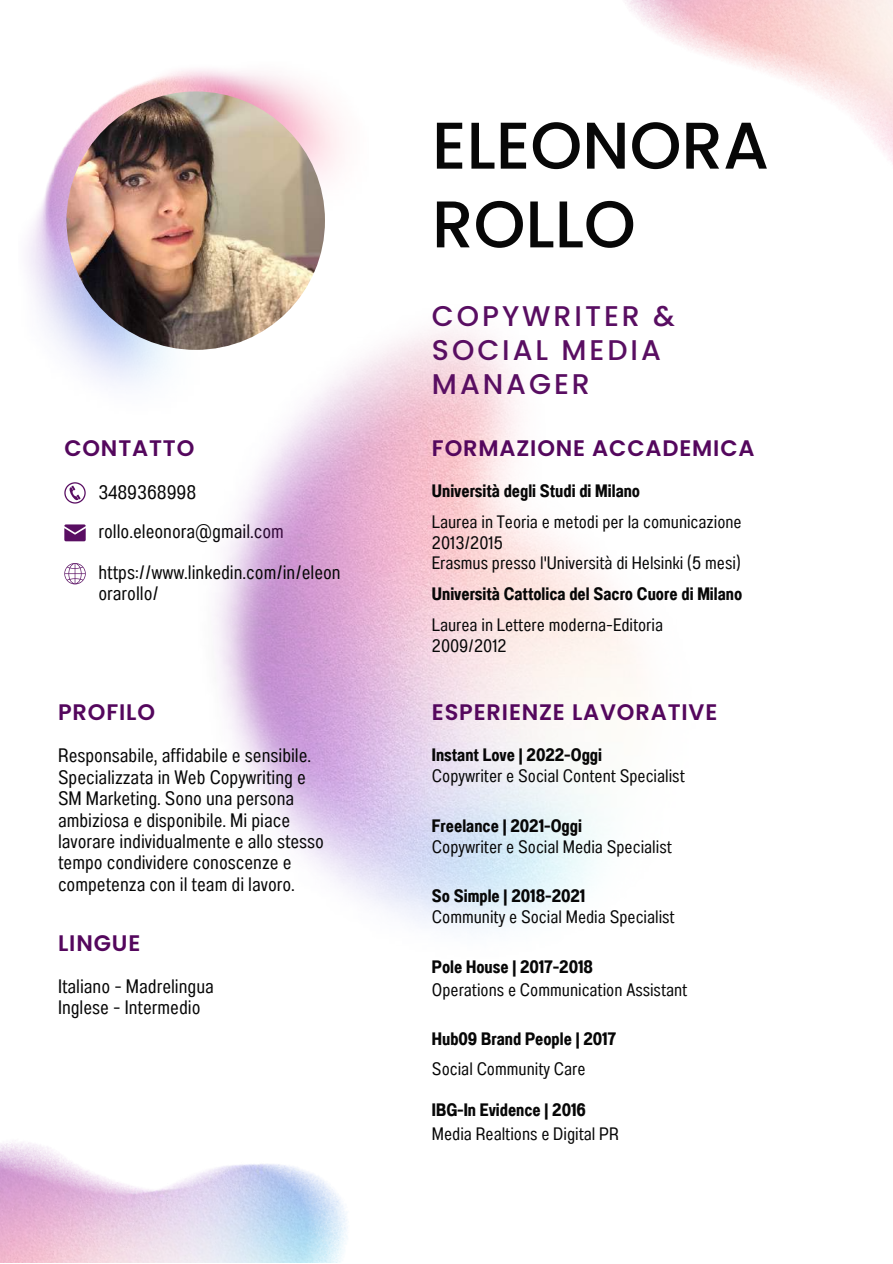
<style>
.page{position:relative;width:893px;height:1264px;background:#fff}
.page>*{position:absolute;margin:0;border:0;box-sizing:border-box;transform-origin:0 0}
.t1{font:500 66px/78.8px "Poppins";color:#070707}
.t2{font:500 28.5px/33.8px "Poppins";letter-spacing:.105em;color:#590e62}
.t3{font:600 22.5px "Poppins";letter-spacing:.04em;color:#54075d}
.t4{font:19.5px/21.3px "Anantason Wd 62";color:#070707}
.t5{font:18px/20.2px "Anantason Wd 62";color:#070707}
.t6{font:18px "Anantason Bold Wd 62";color:#070707}
</style>
<div class="page">
<img style="left:27px;top:69px;width:315px;height:316px">
<img style="left:67px;top:91px;width:258px;height:259px;border-radius:50%">
<svg style="left:64px;top:482px;width:22px;height:21px"></svg>
<svg style="left:64px;top:524px;width:22px;height:17px"></svg>
<img style="left:193px;top:299px;width:443px;height:632px">
<img style="left:0;top:1142px;width:348px;height:120px">
<img style="left:579px;top:0;width:313px;height:311px">
<svg style="left:64px;top:563px;width:22px;height:21px"></svg>
<p class="t3" style="left:64px;top:432px;width:131px">CONTATTO</p>
<p class="t4" style="left:98px;top:472px;width:244px;line-height:40px">3489368998 rollo.eleonora@gmail.com https://www.linkedin.com/in/eleon</p>
<p class="t4" style="left:98px;top:582px;width:62px">orarollo/</p>
<p class="t3" style="left:58px;top:696px;width:98px">PROFILO</p>
<p class="t4" style="left:58px;top:745px;width:267px">Responsabile, affidabile e sensibile.<br>Specializzata in Web Copywriting e SM Marketing. Sono una persona ambiziosa e disponibile. Mi piace lavorare individualmente e allo stesso tempo condividere conoscenze e competenza con il team di lavoro.</p>
<p class="t3" style="left:58px;top:927px;width:84px">LINGUE</p>
<p class="t4" style="left:58px;top:975px;width:157px">Italiano - Madrelingua<br>Inglese - Intermedio</p>
<h1 class="t1" style="left:432px;top:106px;width:338px">ELEONORA<br>ROLLO</h1>
<h2 class="t2" style="left:432px;top:299px;width:244px">COPYWRITER &amp;<br>SOCIAL MEDIA<br>MANAGER</h2>
<p class="t3" style="left:432px;top:432px;width:324px">FORMAZIONE ACCADEMICA</p>
<p class="t6" style="left:432px;top:480px;width:210px">Università degli Studi di Milano</p>
<p class="t5" style="left:432px;top:512px;width:311px">Laurea in Teoria e metodi per la comunicazione<br>2013/2015<br>Erasmus presso l'Università di Helsinki (5 mesi)</p>
<p class="t6" style="left:432px;top:583px;width:312px">Università Cattolica del Sacro Cuore di Milano</p>
<p class="t5" style="left:432px;top:615px;width:232px">Laurea in Lettere moderna-Editoria<br>2009/2012</p>
<p class="t3" style="left:432px;top:696px;width:287px">ESPERIENZE LAVORATIVE</p>
<p class="t6" style="left:432px;top:744px;width:171px">Instant Love | 2022-Oggi</p>
<p class="t5" style="left:432px;top:766px;width:254px">Copywriter e Social Content Specialist</p>
<p class="t6" style="left:432px;top:815px;width:151px">Freelance | 2021-Oggi</p>
<p class="t5" style="left:432px;top:836px;width:241px">Copywriter e Social Media Specialist</p>
<p class="t6" style="left:432px;top:885px;width:155px">So Simple | 2018-2021</p>
<p class="t5" style="left:432px;top:907px;width:244px">Community e Social Media Specialist</p>
<p class="t6" style="left:432px;top:955px;width:163px">Pole House | 2017-2018</p>
<p class="t5" style="left:432px;top:979px;width:257px">Operations e Communication Assistant</p>
<p class="t6" style="left:432px;top:1028px;width:185px">Hub09 Brand People | 2017</p>
<p class="t5" style="left:432px;top:1058px;width:155px">Social Community Care</p>
<p class="t6" style="left:432px;top:1099px;width:155px">IBG-In Evidence | 2016</p>
<p class="t5" style="left:432px;top:1123px;width:188px">Media Realtions e Digital PR</p>
</div>
